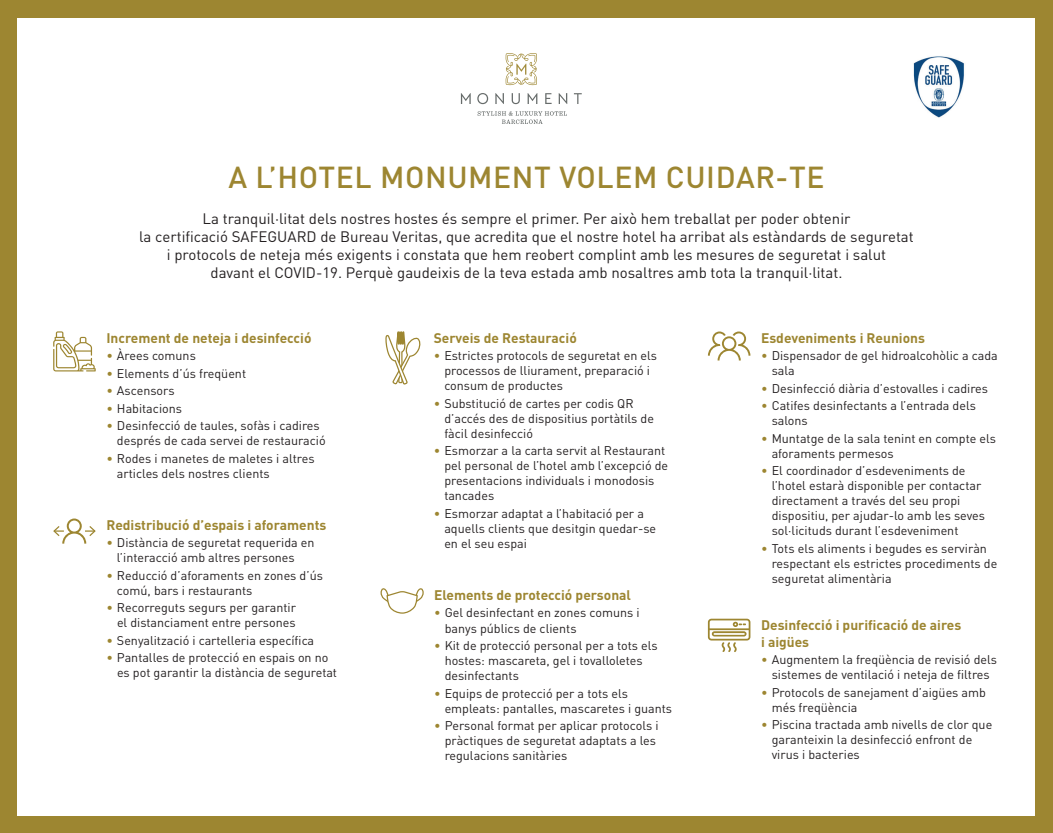
<style>
.page{position:relative;width:1053px;height:833px;background:#fff}
.page>*{position:absolute;margin:0;border:0;box-sizing:border-box;transform-origin:0 0}
.t1{font:500 30px "DIN";letter-spacing:.02em;color:#9d8631}
.t2{font:15px/18px "DIN";color:#231f20;text-align:center}
.t3{font:700 13.75px/16.5px "DIN";color:#9d8631}
.t4{font:12.5px/15px "DIN";color:#231f20}
.s1{color:#9d8631}
</style>
<div class="page">
<div style="left:0;top:0;width:1052px;height:833px;background:#9d8631"></div>
<div style="left:18px;top:18px;width:1017px;height:797px;background:#fff"></div>
<svg style="left:505px;top:53px;width:32px;height:32px"></svg>
<svg style="left:461px;top:93px;width:9px;height:11px"></svg>
<svg style="left:477px;top:93px;width:11px;height:11px"></svg>
<svg style="left:495px;top:93px;width:9px;height:11px"></svg>
<svg style="left:511px;top:93px;width:9px;height:11px"></svg>
<svg style="left:527px;top:93px;width:10px;height:11px"></svg>
<svg style="left:545px;top:93px;width:6px;height:11px"></svg>
<svg style="left:558px;top:93px;width:9px;height:11px"></svg>
<svg style="left:574px;top:93px;width:7px;height:11px"></svg>
<svg style="left:477px;top:111px;width:90px;height:13px"></svg>
<svg style="left:53px;top:331px;width:43px;height:40px"></svg>
<svg style="left:53px;top:518px;width:43px;height:25px"></svg>
<svg style="left:385px;top:331px;width:36px;height:54px"></svg>
<svg style="left:707px;top:618px;width:43px;height:34px"></svg>
<svg style="left:380px;top:588px;width:44px;height:26px"></svg>
<svg style="left:707px;top:331px;width:43px;height:29px"></svg>
<img style="left:913px;top:56px;width:51px;height:62px">
<h1 class="t1" style="left:228px;top:158px;width:597px">A L’HOTEL MONUMENT VOLEM CUIDAR-TE</h1>
<p class="t2" style="left:139px;top:209px;width:776px">La tranquil·litat dels nostres hostes és sempre el primer. Per això hem treballat per poder obtenir<br>la certificació SAFEGUARD de Bureau Veritas, que acredita que el nostre hotel ha arribat als estàndards de seguretat i protocols de neteja més exigents i constata que hem reobert complint amb les mesures de seguretat i salut<br>davant el COVID-19. Perquè gaudeixis de la teva estada amb nosaltres amb tota la tranquil·litat.</p>
<p class="t3" style="left:106px;top:329px;width:207px">Increment de neteja i desinfecció</p>
<p class="t4" style="left:106px;top:348px;width:91px"><span class="s1">•</span> Àrees comuns</p>
<p class="t4" style="left:106px;top:365px;width:141px"><span class="s1">•</span> Elements d’ús freqüent</p>
<p class="t4" style="left:106px;top:383px;width:70px"><span class="s1">•</span> Ascensors</p>
<p class="t4" style="left:106px;top:400px;width:77px"><span class="s1">•</span> Habitacions</p>
<p class="t4" style="left:117px;top:418px;width:210px;text-indent:-11px"><span class="s1">•</span> Desinfecció de taules, sofàs i cadires després de cada servei de restauració</p>
<p class="t4" style="left:117px;top:450px;width:199px;text-indent:-11px"><span class="s1">•</span> Rodes i manetes de maletes i altres articles dels nostres clients</p>
<p class="t3" style="left:106px;top:516px;width:221px">Redistribució d’espais i aforaments</p>
<p class="t4" style="left:117px;top:535px;width:199px;text-indent:-11px"><span class="s1">•</span> Distància de seguretat requerida en l’interacció amb altres persones</p>
<p class="t4" style="left:117px;top:567px;width:207px;text-indent:-11px"><span class="s1">•</span> Reducció d’aforaments en zones d’ús comú, bars i restaurants</p>
<p class="t4" style="left:106px;top:600px;width:191px;text-align:right"><span class="s1">•</span> Recorreguts segurs per garantir el distanciament entre persones</p>
<p class="t4" style="left:106px;top:632px;width:209px"><span class="s1">•</span> Senyalització i cartelleria específica</p>
<p class="t4" style="left:117px;top:650px;width:222px;text-indent:-11px"><span class="s1">•</span> Pantalles de protecció en espais on no es pot garantir la distància de seguretat</p>
<p class="t3" style="left:433px;top:329px;width:144px">Serveis de Restauració</p>
<p class="t4" style="left:444px;top:348px;width:214px;text-indent:-11px"><span class="s1">•</span> Estrictes protocols de seguretat en els processos de lliurament, preparació i consum de productes</p>
<p class="t4" style="left:444px;top:395px;width:211px;text-indent:-11px"><span class="s1">•</span> Substitució de cartes per codis QR d’accés des de dispositius portàtils de fàcil desinfecció</p>
<p class="t4" style="left:444px;top:443px;width:225px;text-indent:-11px"><span class="s1">•</span> Esmorzar a la carta servit al Restaurant pel personal de l’hotel amb l’excepció de presentacions individuals i monodosis tancades</p>
<p class="t4" style="left:444px;top:505px;width:213px;text-indent:-11px"><span class="s1">•</span> Esmorzar adaptat a l’habitació per a aquells clients que desitgin quedar-se en el seu espai</p>
<p class="t3" style="left:434px;top:586px;width:198px">Elements de protecció personal</p>
<p class="t4" style="left:444px;top:605px;width:196px;text-indent:-11px"><span class="s1">•</span> Gel desinfectant en zones comuns i banys públics de clients</p>
<p class="t4" style="left:444px;top:638px;width:215px;text-indent:-11px"><span class="s1">•</span> Kit de protecció personal per a tots els hostes: mascareta, gel i tovalloletes desinfectants</p>
<p class="t4" style="left:444px;top:685px;width:229px;text-indent:-11px"><span class="s1">•</span> Equips de protecció per a tots els empleats: pantalles, mascaretes i guants</p>
<p class="t4" style="left:444px;top:718px;width:215px;text-indent:-11px"><span class="s1">•</span> Personal format per aplicar protocols i pràctiques de seguretat adaptats a les regulacions sanitàries</p>
<p class="t3" style="left:761px;top:329px;width:165px">Esdeveniments i Reunions</p>
<p class="t4" style="left:771px;top:348px;width:227px;text-indent:-11px"><span class="s1">•</span> Dispensador de gel hidroalcohòlic a cada sala</p>
<p class="t4" style="left:761px;top:380px;width:228px"><span class="s1">•</span> Desinfecció diària d’estovalles i cadires</p>
<p class="t4" style="left:771px;top:398px;width:206px;text-indent:-11px"><span class="s1">•</span> Catifes desinfectants a l’entrada dels salons</p>
<p class="t4" style="left:771px;top:430px;width:226px;text-indent:-11px"><span class="s1">•</span> Muntatge de la sala tenint en compte els aforaments permesos</p>
<p class="t4" style="left:771px;top:463px;width:215px;text-indent:-11px"><span class="s1">•</span> El coordinador d’esdeveniments de l’hotel estarà disponible per contactar directament a través del seu propi dispositiu, per ajudar-lo amb les seves sol·licituds durant l’esdeveniment</p>
<p class="t4" style="left:771px;top:540px;width:227px;text-indent:-11px"><span class="s1">•</span> Tots els aliments i begudes es serviràn respectant els estrictes procediments de seguretat alimentària</p>
<p class="t3" style="left:761px;top:616px;width:202px">Desinfecció i purificació de aires i aigües</p>
<p class="t4" style="left:761px;top:652px;width:237px;text-align:center"><span class="s1">•</span> Augmentem la freqüència de revisió dels sistemes de ventilació i neteja de filtres</p>
<p class="t4" style="left:771px;top:684px;width:216px;text-indent:-11px"><span class="s1">•</span> Protocols de sanejament d’aigües amb més freqüència</p>
<p class="t4" style="left:771px;top:717px;width:222px;text-indent:-11px"><span class="s1">•</span> Piscina tractada amb nivells de clor que garanteixin la desinfecció enfront de virus i bacteries</p>
</div>
